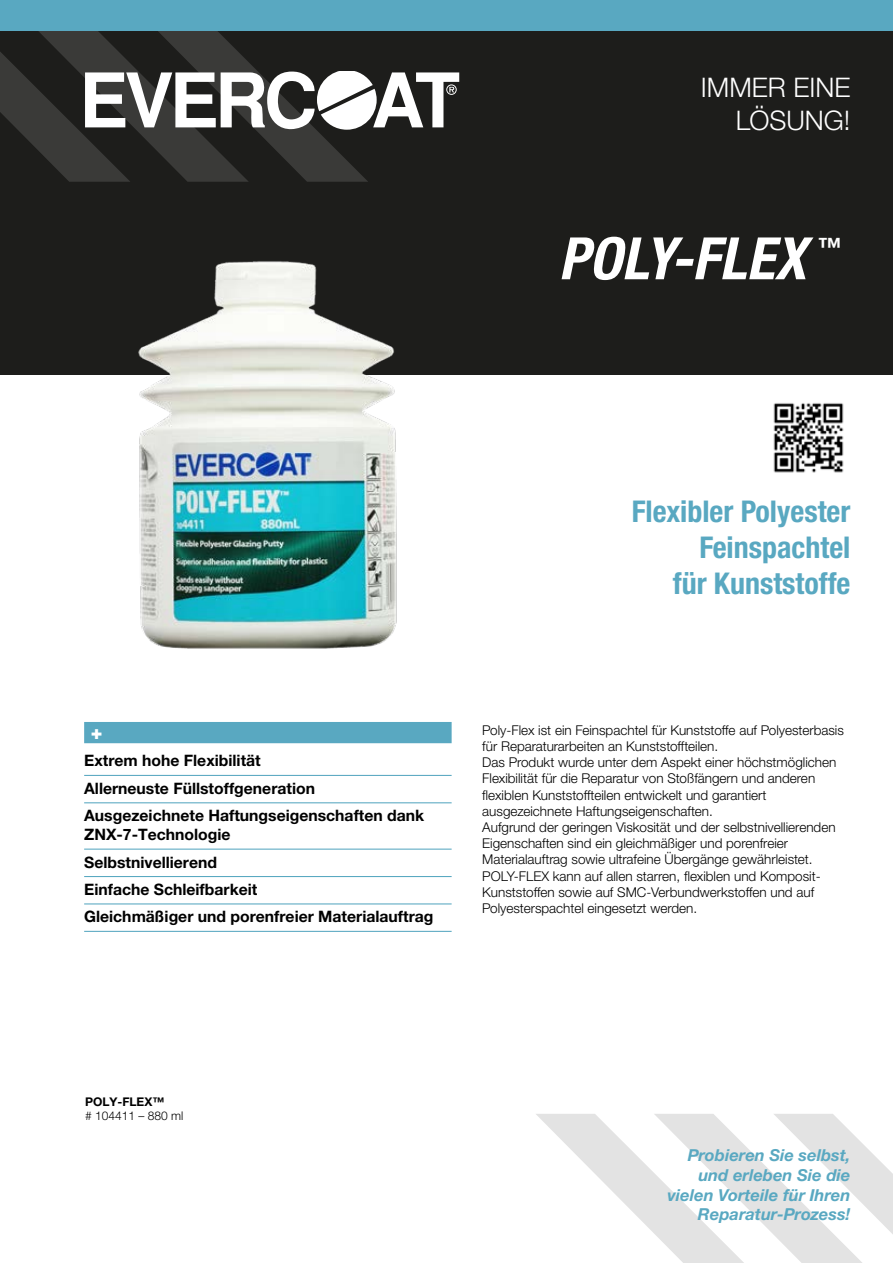
<style>
.page{position:relative;width:893px;height:1263px;background:#fff}
.page>*{position:absolute;margin:0;border:0;box-sizing:border-box;transform-origin:0 0}
.t1{font:italic 700 condensed 58.5px "Helvetica Neue LTW1 G";color:#fff}
.t2{font:700 condensed 30px/36px "Helvetica Neue LT Pro";color:#59a8c1;text-align:right}
.t3{font:300 27px/32.4px "Helvetica Neue LTW1 G";color:#fff;text-align:right}
.t4{font:700 24px "Helvetica Neue LT Pro";color:#fff}
.t5{font:900 19.5px "Helvetica Neue LTW1 G";color:#fff}
.t6{font:italic 700 16.5px/19.8px "Helvetica Neue LTW1 G";color:#59a8c1;text-align:right}
.t7{font:700 15.75px/27.5px "Helvetica Neue LT Pro";color:#000}
.t8{font:300 13.5px/16.2px "Helvetica Neue LTW1 G";color:#000}
.t9{font:300 12px "Helvetica Neue LTW1 G";color:#000}
.t10{font:700 12px "Helvetica Neue LT Pro";color:#000}
</style>
<div class="page">
<div style="left:0;top:0;width:893px;height:374px;background:#1d1d1b"></div>
<svg style="left:536px;top:1114px;width:357px;height:149px"></svg>
<div style="left:84px;top:722px;width:368px;height:21px;background:#59a8c1"></div>
<hr style="left:84px;top:775px;width:368px;height:1px;background:#59a8c1">
<hr style="left:84px;top:802px;width:368px;height:1px;background:#59a8c1">
<hr style="left:84px;top:848px;width:368px;height:2px;background:#59a8c1">
<hr style="left:84px;top:876px;width:368px;height:1px;background:#59a8c1">
<hr style="left:84px;top:903px;width:368px;height:1px;background:#59a8c1">
<hr style="left:84px;top:931px;width:368px;height:1px;background:#59a8c1">
<div style="left:0;top:0;width:893px;height:30px;background:#59a8c1"></div>
<svg style="left:0;top:30px;width:459px;height:152px"></svg>
<img style="left:773px;top:403px;width:71px;height:70px">
<img style="left:79px;top:261px;width:390px;height:388px">
<h3 class="t3" style="left:701px;top:71px;width:151px">IMMER EINE<br>LÖSUNG!</h3>
<h1 class="t1" style="left:559px;top:223px;width:249px">POLY-FLEX</h1>
<h3 class="t4" style="left:818px;top:232px;width:25px">™</h3>
<h2 class="t2" style="left:632px;top:493px;width:220px">Flexibler Polyester<br>Feinspachtel<br>für Kunststoffe</h2>
<h3 class="t5" style="left:91px;top:720px;width:13px">+</h3>
<p class="t7" style="left:84px;top:747px;width:342px">Extrem hohe Flexibilität<br>Allerneuste Füllstoffgeneration<br>Ausgezeichnete Haftungseigenschaften dank</p>
<p class="t7" style="left:84px;top:820px;width:351px">ZNX-7-Technologie<br>Selbstnivellierend<br>Einfache Schleifbarkeit<br>Gleichmäßiger und porenfreier Materialauftrag</p>
<p class="t8" style="left:482px;top:722px;width:363px">Poly-Flex ist ein Feinspachtel für Kunststoffe auf Polyesterbasis für Reparaturarbeiten an Kunststoffteilen.<br>Das Produkt wurde unter dem Aspekt einer höchstmöglichen Flexibilität für die Reparatur von Stoßfängern und anderen flexiblen Kunststoffteilen entwickelt und garantiert ausgezeichnete Haftungseigenschaften.<br>Aufgrund der geringen Viskosität und der selbstnivellierenden Eigenschaften sind ein gleichmäßiger und porenfreier Materialauftrag sowie ultrafeine Übergänge gewährleistet.<br>POLY-FLEX kann auf allen starren, flexiblen und Komposit-Kunststoffen sowie auf SMC-Verbundwerkstoffen und auf Polyesterspachtel eingesetzt werden.</p>
<p class="t10" style="left:85px;top:1094px;width:81px">POLY-FLEX™</p>
<p class="t9" style="left:85px;top:1108px;width:100px"># 104411 – 880 ml</p>
<p class="t6" style="left:667px;top:1145px;width:185px">Probieren Sie selbst, und erleben Sie die vielen Vorteile für Ihren<br>Reparatur-Prozess!</p>
</div>
